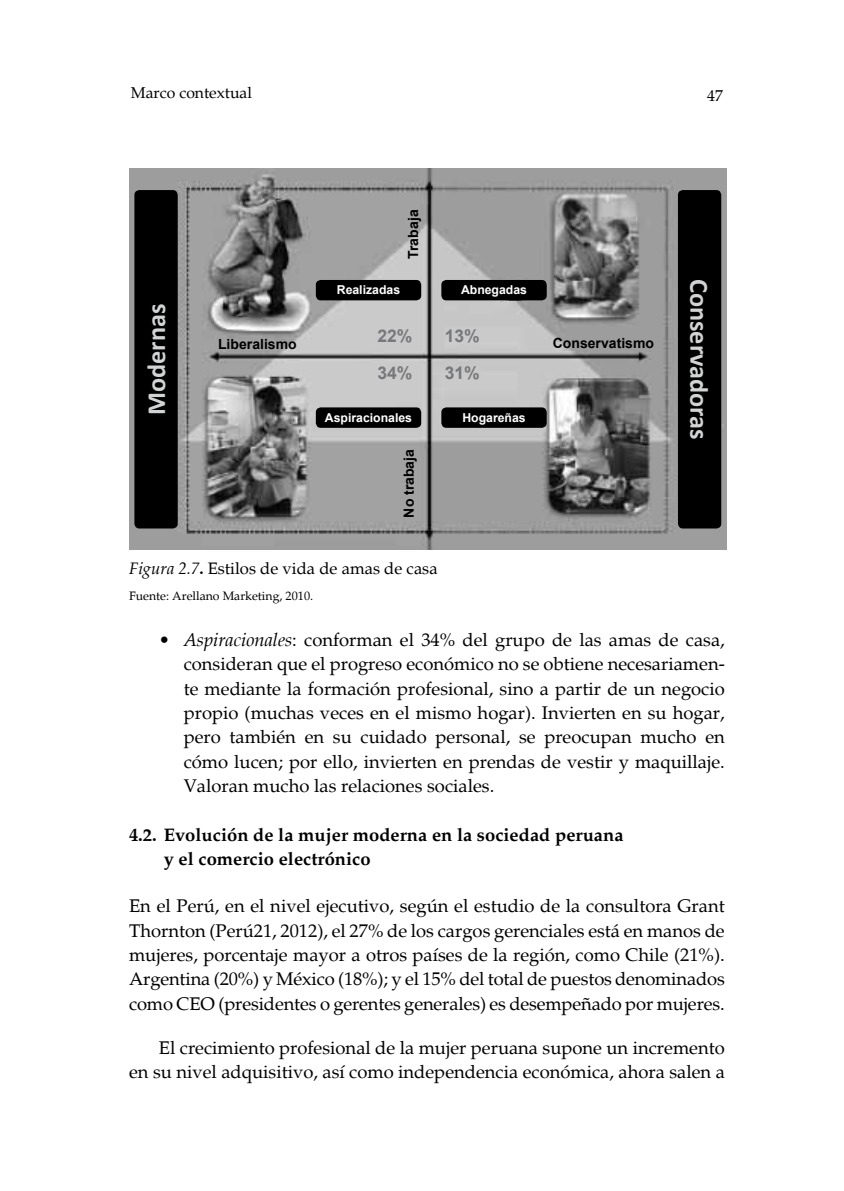
<style>
.page{position:relative;width:844px;height:1191px;background:#fff}
.page>*{position:absolute;margin:0;border:0;box-sizing:border-box;transform-origin:0 0}
.t1{font:700 26.25px "Calibri";color:#d1d3d4}
.t2{font:18.38px/24.3px "Palatino";color:#000;text-align:justify}
.t3{font:700 18.38px/24.3px "Palatino";color:#000}
.t4{font:700 17.5px "Arial";color:#77787b}
.t5{font:16.62px "Palatino";color:#000}
.t6{font:15.75px "Palatino";color:#000}
.t7{font:700 14px "Arial";color:#000}
.t8{font:700 12.25px "Arial";color:#fff}
.t9{font:12.25px "Palatino";color:#000}
.s1{font-style:italic}
.s2{font-weight:700}
</style>
<div class="page">
<img style="left:129px;top:169px;width:597px;height:380px">
<div style="left:316px;top:280px;width:105px;height:20px;background:#000;border-radius:5px"></div>
<div style="left:441px;top:280px;width:105px;height:20px;background:#000;border-radius:5px"></div>
<div style="left:316px;top:407px;width:105px;height:21px;background:#000;border-radius:5px"></div>
<div style="left:441px;top:407px;width:105px;height:21px;background:#000;border-radius:5px"></div>
<div style="left:134px;top:190px;width:44px;height:338px;background:#000;border-radius:5px"></div>
<div style="left:677px;top:190px;width:44px;height:338px;background:#000;border-radius:5px"></div>
<p class="t6" style="left:131px;top:84px;width:123px">Marco contextual</p>
<p class="t6" style="left:707px;top:86px;width:17px">47</p>
<p class="t7" style="left:404px;top:259px;width:51px;rotate:-90deg">Trabaja</p>
<h1 class="t1" style="left:140px;top:415px;width:113px;rotate:-90deg">Modernas</h1>
<p class="t8" style="left:337px;top:282px;width:65px">Realizadas</p>
<p class="t8" style="left:461px;top:282px;width:68px">Abnegadas</p>
<p class="t4" style="left:377px;top:324px;width:37px">22%</p>
<p class="t4" style="left:444px;top:324px;width:37px">13%</p>
<p class="t4" style="left:377px;top:361px;width:37px">34%</p>
<p class="t4" style="left:444px;top:361px;width:37px">31%</p>
<p class="t7" style="left:218px;top:335px;width:80px">Liberalismo</p>
<p class="t7" style="left:552px;top:334px;width:103px">Conservatismo</p>
<p class="t8" style="left:325px;top:409px;width:89px">Aspiracionales</p>
<p class="t8" style="left:462px;top:409px;width:65px">Hogareñas</p>
<p class="t7" style="left:399px;top:517px;width:70px;rotate:-90deg">No trabaja</p>
<p class="t5" style="left:129px;top:559px;width:310px"><span class="s1">Figura 2.7</span><span class="s2">.</span> Estilos de vida de amas de casa</p>
<p class="t9" style="left:129px;top:588px;width:185px">Fuente: Arellano Marketing, 2010.</p>
<h1 class="t1" style="left:715px;top:279px;width:162px;rotate:90deg">Conservadoras</h1>
<p class="t2" style="left:184px;top:628px;width:542px;text-indent:-25px">• <span class="s1">Aspiracionales</span>: conforman el 34% del grupo de las amas de casa, consideran que el progreso económico no se obtiene necesariamen&shy;te mediante la formación profesional, sino a partir de un negocio propio (muchas veces en el mismo hogar). Invierten en su hogar, pero también en su cuidado personal, se preocupan mucho en cómo lucen; por ello, invierten en prendas de vestir y maquillaje.<br>Valoran mucho las relaciones sociales.</p>
<p class="t3" style="left:164px;top:822px;width:461px;text-indent:-35px">4.2. Evolución de la mujer moderna en la sociedad peruana y el comercio electrónico</p>
<p class="t2" style="left:129px;top:894px;width:597px">En el Perú, en el nivel ejecutivo, según el estudio de la consultora Grant Thornton (Perú21, 2012), el 27% de los cargos gerenciales está en manos de mujeres, porcentaje mayor a otros países de la región, como Chile (21%).<br>Argentina (20%) y México (18%); y el 15% del total de puestos denominados como CEO (presidentes o gerentes generales) es desempeñado por mujeres.</p>
<p class="t2" style="left:129px;top:1035px;width:597px;text-align:right">El crecimiento profesional de la mujer peruana supone un incremento<br>en su nivel adquisitivo, así como independencia económica, ahora salen a</p>
</div>
